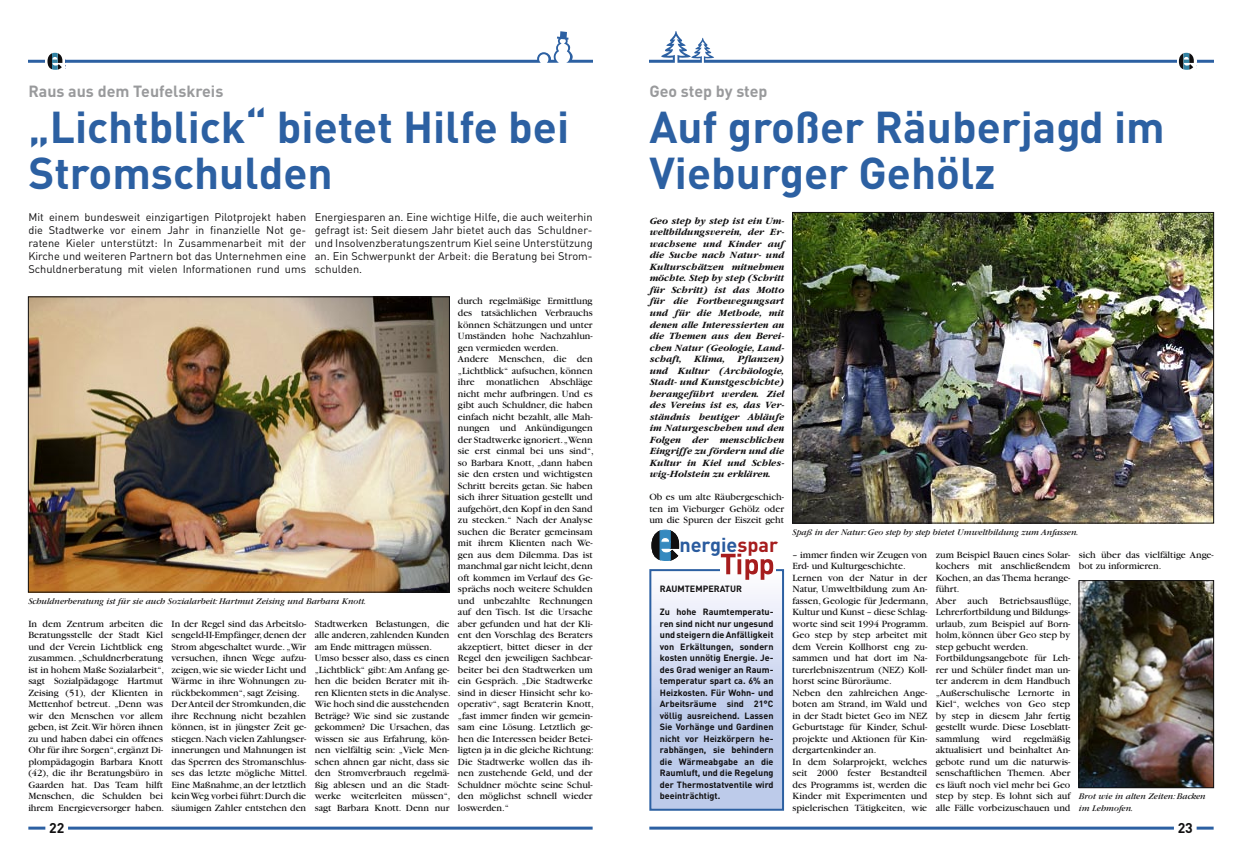
<style>
.page{position:relative;width:1242px;height:865px;background:#fff}
.page>*{position:absolute;margin:0;border:0;box-sizing:border-box;transform-origin:0 0}
.t1{font:700 44px/46px "DIN";color:#2c60a2}
.t2{font:700 19.8px "DIN";color:#2a5b9e}
.t3{font:700 16px "DIN";color:#999a9c}
.t4{font:700 14px "DIN";color:#100f10}
.t5{font:11px/13px "DIN";color:#100f10;text-align:justify}
.t6{font:10px/11.5px "Garamond";color:#100f10;text-align:justify}
.t7{font:italic 700 10px/11.5px "Garamond";color:#100f10;text-align:justify}
.t8{font:700 9px/11.5px "DIN";color:#100f10;text-align:justify}
.t9{font:italic 9px/11.5px "Garamond";color:#100f10}
.s1{color:#a61d1e}
</style>
<div class="page">
<hr style="left:28px;top:826px;width:17px;height:3px;background:#2c60a2">
<hr style="left:68px;top:826px;width:524px;height:3px;background:#2c60a2">
<hr style="left:649px;top:826px;width:525px;height:3px;background:#2c60a2">
<hr style="left:1196px;top:826px;width:17px;height:3px;background:#2c60a2">
<div style="left:650px;top:570px;width:133px;height:239px;background:linear-gradient(to bottom,#f5f5fd,#adbee5)"></div>
<div style="left:649px;top:569px;width:135px;height:241px;border:2px solid #2c60a2"></div>
<svg style="left:773px;top:567px;width:3px;height:7px"></svg>
<svg style="left:652px;top:530px;width:27px;height:30px"></svg>
<svg style="left:721px;top:553px;width:52px;height:27px"></svg>
<svg style="left:28px;top:31px;width:564px;height:39px"></svg>
<svg style="left:649px;top:31px;width:564px;height:39px"></svg>
<img style="left:794px;top:214px;width:417px;height:307px">
<div style="left:792px;top:212px;width:421px;height:311px;border:1px solid #100f10"></div>
<img style="left:1080px;top:582px;width:131px;height:204px">
<div style="left:1078px;top:580px;width:135px;height:208px;border:1px solid #100f10"></div>
<img style="left:30px;top:298px;width:417px;height:292px">
<div style="left:28px;top:296px;width:421px;height:296px;border:1px solid #100f10"></div>
<p class="t3" style="left:28px;top:81px;width:196px">Raus aus dem Teufelskreis</p>
<p class="t1" style="left:28px;top:103px;width:542px">„Lichtblick“ bietet Hilfe bei<br>Stromschulden</p>
<p class="t5" style="left:28px;top:211px;width:279px">Mit einem bundesweit einzigartigen Pilotprojekt haben die Stadtwerke vor einem Jahr in finanzielle Not ge&shy;ratene Kieler unterstützt: In Zusammenarbeit mit der Kirche und weiteren Partnern bot das Unternehmen eine Schuldnerberatung mit vielen Informationen rund ums</p>
<p class="t5" style="left:315px;top:211px;width:279px">Energiesparen an. Eine wichtige Hilfe, die auch weiterhin gefragt ist: Seit diesem Jahr bietet auch das Schuldner&shy;und Insolvenzberatungszentrum Kiel seine Unterstützung an. Ein Schwerpunkt der Arbeit: die Beratung bei Strom&shy;schulden.</p>
<p class="t6" style="left:458px;top:296px;width:136px">durch regelmäßige Ermittlung des tatsächlichen Verbrauchs können Schätzungen und unter Umständen hohe Nachzahlun&shy;gen vermieden werden.</p>
<p class="t6" style="left:458px;top:353px;width:137px;text-align:left">Andere Menschen, die den „Lichtblick“ aufsuchen, können ihre monatlichen Abschläge nicht mehr aufbringen. Und es gibt auch Schuldner, die haben einfach nicht bezahlt, alle Mah&shy;nungen und Ankündigungen der Stadtwerke ignoriert. „Wenn sie erst einmal bei uns sind“, so Barbara Knott, „dann haben sie den ersten und wichtigsten<br>Schritt bereits getan. Sie haben sich ihrer Situation gestellt und aufgehört, den Kopf in den Sand zu stecken.“ Nach der Analyse suchen die Berater gemeinsam mit ihrem Klienten nach We&shy;gen aus dem Dilemma. Das ist manchmal gar nicht leicht, denn oft kommen im Verlauf des Ge&shy;sprächs noch weitere Schulden und unbezahlte Rechnungen auf den Tisch. Ist die Ursache aber gefunden und hat der Kli&shy;ent den Vorschlag des Beraters akzeptiert, bittet dieser in der<br>Regel den jeweiligen Sachbear&shy;beiter bei den Stadtwerken um ein Gespräch. „Die Stadtwerke sind in dieser Hinsicht sehr ko&shy;operativ“, sagt Beraterin Knott, „fast immer finden wir gemein&shy;sam eine Lösung. Letztlich ge&shy;hen die Interessen beider Betei&shy;ligten ja in die gleiche Richtung:<br>Die Stadtwerke wollen das ih&shy;nen zustehende Geld, und der<br>Schuldner möchte seine Schul&shy;den möglichst schnell wieder loswerden.“</p>
<p class="t9" style="left:28px;top:595px;width:339px">Schuldnerberatung ist für sie auch Sozialarbeit: Hartmut Zeising und Barbara Knott.</p>
<p class="t6" style="left:315px;top:618px;width:136px">Stadtwerken Belastungen, die alle anderen, zahlenden Kunden am Ende mittragen müssen.</p>
<p class="t6" style="left:315px;top:652px;width:137px;text-align:left">Umso besser also, dass es einen „Lichtblick“ gibt: Am Anfang ge&shy;hen die beiden Berater mit ih&shy;ren Klienten stets in die Analyse.<br>Wie hoch sind die ausstehenden<br>Beträge? Wie sind sie zustande gekommen? Die Ursachen, das wissen sie aus Erfahrung, kön&shy;nen vielfältig sein: „Viele Men&shy;schen ahnen gar nicht, dass sie den Stromverbrauch regelmä&shy;ßig ablesen und an die Stadt&shy;werke weiterleiten müssen“, sagt Barbara Knott. Denn nur</p>
<p class="t6" style="left:28px;top:618px;width:137px;text-align:left">In dem Zentrum arbeiten die<br>Beratungsstelle der Stadt Kiel und der Verein Lichtblick eng zusammen. „Schuldnerberatung ist in hohem Maße Sozialarbeit“, sagt Sozialpädagoge Hartmut<br>Zeising (51), der Klienten in<br>Mettenhof betreut. „Denn was wir den Menschen vor allem geben, ist Zeit. Wir hören ihnen zu und haben dabei ein offenes<br>Ohr für ihre Sorgen“, ergänzt Di&shy;plompädagogin Barbara Knott (42), die ihr Beratungsbüro in<br>Gaarden hat. Das Team hilft<br>Menschen, die Schulden bei ihrem Energieversorger haben.</p>
<p class="t6" style="left:171px;top:618px;width:136px">In der Regel sind das Arbeitslo&shy;sengeld-II-Empfänger, denen der Strom abgeschaltet wurde. „Wir versuchen, ihnen Wege aufzu&shy;zeigen, wie sie wieder Licht und Wärme in ihre Wohnungen zu&shy;rückbekommen“, sagt Zeising.</p>
<p class="t6" style="left:171px;top:698px;width:137px;text-align:left">Der Anteil der Stromkunden, die ihre Rechnung nicht bezahlen können, ist in jüngster Zeit ge&shy;stiegen. Nach vielen Zahlungser&shy;innerungen und Mahnungen ist das Sperren des Stromanschlus&shy;ses das letzte mögliche Mittel.<br>Eine Maßnahme, an der letztlich kein Weg vorbei führt: Durch die säumigen Zahler entstehen den</p>
<p class="t3" style="left:649px;top:81px;width:120px">Geo step by step</p>
<p class="t1" style="left:649px;top:103px;width:517px">Auf großer Räuberjagd im</p>
<p class="t1" style="left:649px;top:149px;width:347px">Vieburger Gehölz</p>
<p class="t7" style="left:649px;top:215px;width:136px">Geo step by step ist ein Um&shy;weltbildungsverein, der Er&shy;wachsene und Kinder auf die Suche nach Natur- und Kulturschätzen mitnehmen möchte. Step by step (Schritt für Schritt) ist das Motto für die Fortbewegungsart und für die Methode, mit denen alle Interessierten an die Themen aus den Berei&shy;chen Natur (Geologie, Land&shy;schaft, Klima, Pflanzen) und Kultur (Archäologie, Stadt- und Kunstgeschichte) herangeführt werden. Ziel des Vereins ist es, das Ver&shy;ständnis heutiger Abläufe im Naturgeschehen und den Folgen der menschlichen Eingriffe zu fördern und die Kultur in Kiel und Schles&shy;wig-Holstein zu erklären.</p>
<p class="t6" style="left:649px;top:491px;width:136px">Ob es um alte Räubergeschich&shy;ten im Vieburger Gehölz oder um die Spuren der Eiszeit geht</p>
<p class="t6" style="left:935px;top:549px;width:136px">zum Beispiel Bauen eines Solar&shy;kochers mit anschließendem Kochen, an das Thema herange&shy;führt.</p>
<p class="t6" style="left:935px;top:595px;width:137px;text-align:left">Aber auch Betriebsausflüge,<br>Lehrerfortbildung und Bildungs&shy;urlaub, zum Beispiel auf Born&shy;holm, können über Geo step by step gebucht werden.</p>
<p class="t6" style="left:935px;top:652px;width:136px">Fortbildungsangebote für Leh&shy;rer und Schüler findet man un&shy;ter anderem in dem Handbuch „Außerschulische Lernorte in Kiel“, welches von Geo step by step in diesem Jahr fertig gestellt wurde. Diese Loseblatt&shy;sammlung wird regelmäßig aktualisiert und beinhaltet An&shy;gebote rund um die naturwis&shy;senschaftlichen Themen. Aber es läuft noch viel mehr bei Geo step by step. Es lohnt sich auf alle Fälle vorbeizuschauen und</p>
<p class="t9" style="left:792px;top:526px;width:287px">Spaß in der Natur: Geo step by step bietet Umweltbildung zum Anfassen.</p>
<p class="t2" style="left:679px;top:532px;width:100px">nergie<span class="s1">spar</span></p>
<p class="t6" style="left:1079px;top:549px;width:136px">sich über das vielfältige Ange&shy;bot zu informieren.</p>
<p class="t6" style="left:792px;top:549px;width:136px">– immer finden wir Zeugen von<br>Erd- und Kulturgeschichte.</p>
<p class="t6" style="left:792px;top:572px;width:137px;text-align:left">Lernen von der Natur in der<br>Natur, Umweltbildung zum An&shy;fassen, Geologie für Jedermann,<br>Kultur und Kunst – diese Schlag&shy;worte sind seit 1994 Programm.</p>
<p class="t6" style="left:792px;top:629px;width:136px">Geo step by step arbeitet mit dem Verein Kollhorst eng zu&shy;sammen und hat dort im Na&shy;turerlebniszentrum (NEZ) Koll&shy;horst seine Büroräume.</p>
<p class="t6" style="left:792px;top:687px;width:136px">Neben den zahlreichen Ange&shy;boten am Strand, im Wald und in der Stadt bietet Geo im NEZ Geburtstage für Kinder, Schul&shy;projekte und Aktionen für Kin&shy;dergartenkinder an.</p>
<p class="t6" style="left:792px;top:756px;width:136px">In dem Solarprojekt, welches seit 2000 fester Bestandteil des Programms ist, werden die Kinder mit Experimenten und spielerischen Tätigkeiten, wie</p>
<p class="t8" style="left:660px;top:582px;width:84px">RAUMTEMPERATUR</p>
<p class="t8" style="left:660px;top:605px;width:115px">Zu hohe Raumtemperatu&shy;ren sind nicht nur ungesund und steigern die Anfälligkeit von Erkältungen, sondern kosten unnötig Energie. Je&shy;des Grad weniger an Raum&shy;temperatur spart ca. 6% an Heizkosten. Für Wohn- und Arbeitsräume sind 21°C völlig ausreichend. Lassen Sie Vorhänge und Gardinen nicht vor Heizkörpern he&shy;rabhängen, sie behindern die Wärmeabgabe an die Raumluft, und die Regelung der Thermostatventile wird beeinträchtigt.</p>
<p class="t9" style="left:1079px;top:790px;width:128px">Brot wie in alten Zeiten: Backen im Lehmofen.</p>
<h3 class="t4" style="left:49px;top:818px;width:17px">22</h3>
<h3 class="t4" style="left:1177px;top:818px;width:17px">23</h3>
</div>
